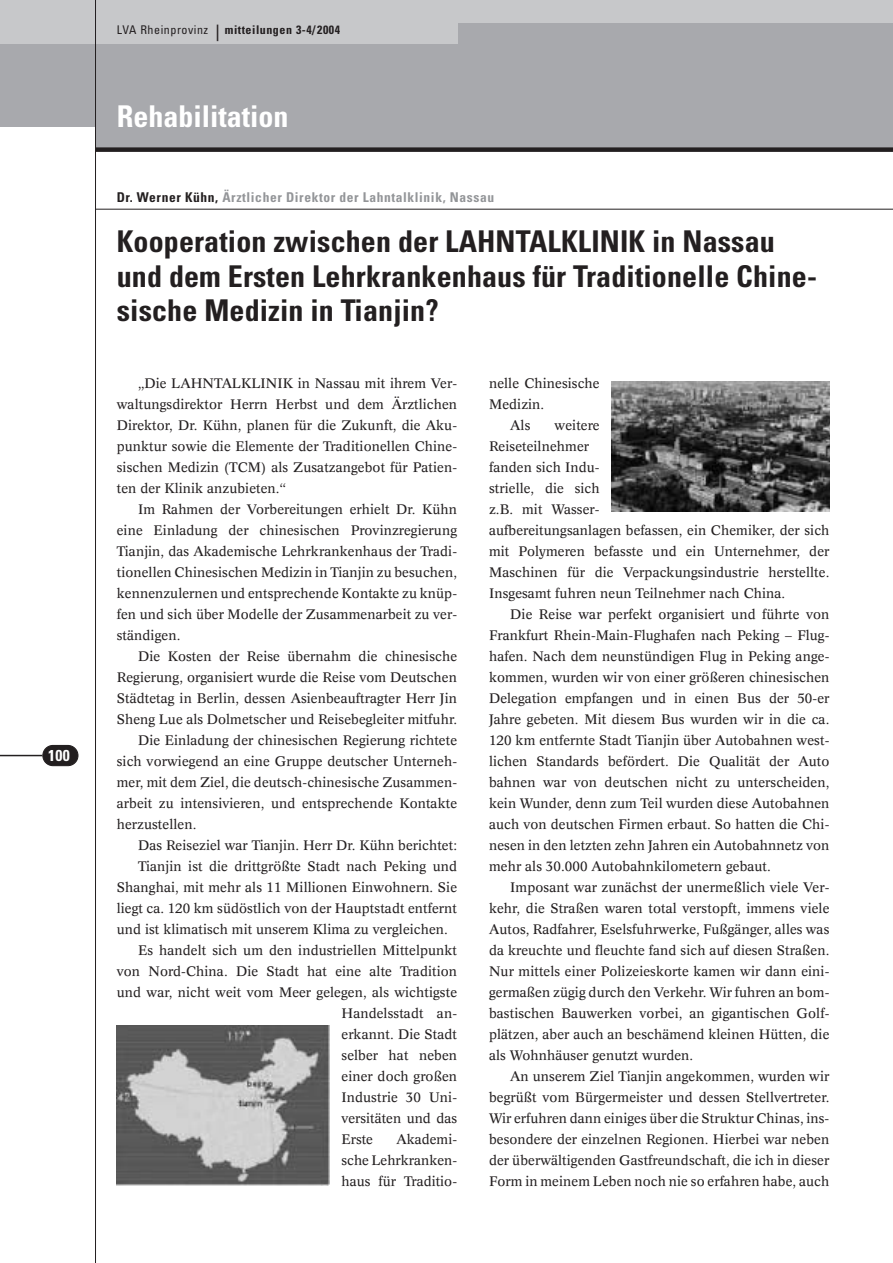
<style>
.page{position:relative;width:893px;height:1263px;background:#fff}
.page>*{position:absolute;margin:0;border:0;box-sizing:border-box;transform-origin:0 0}
.t1{font:700 condensed 30px/34.5px "Univers";letter-spacing:.005em;color:#231f20}
.t2{font:700 condensed 30px "Univers";color:#fff}
.t3{font:700 condensed 15.75px "Univers";color:#fff}
.t4{font:13.5px/21px "Concorde";letter-spacing:.005em;color:#231f20;text-align:justify}
.t5{font:700 condensed 13.5px "Univers";letter-spacing:.045em;color:#939598}
.t6{font:700 condensed 12px "Univers";letter-spacing:.045em;color:#231f20}
.s1{font-weight:400}
.s2{font-size:16.5px}
.s3{color:#231f20}
</style>
<div class="page">
<div style="left:95px;top:126px;width:797px;height:24px;background:#a8a9ad"></div>
<div style="left:0;top:0;width:892px;height:126px;background:#a8a9ad"></div>
<div style="left:0;top:0;width:457px;height:43px;background:#c7c8ca"></div>
<div style="left:457px;top:0;width:435px;height:22px;background:#c7c8ca"></div>
<div style="left:95px;top:147px;width:797px;height:5px;background:#231f20"></div>
<hr style="left:95px;top:209px;width:797px;height:1px;background:#231f20">
<hr style="left:0;top:755px;width:42px;height:1px;background:#231f20">
<svg style="left:42px;top:745px;width:36px;height:21px"></svg>
<hr style="left:95px;top:0;width:1px;height:1263px;background:#231f20">
<img style="left:117px;top:1025px;width:212px;height:160px">
<img style="left:611px;top:381px;width:218px;height:130px">
<p class="t3" style="left:48px;top:749px;width:23px">100</p>
<p class="t6" style="left:117px;top:25px;width:225px"><span class="s1">LVA Rheinprovinz</span> <span class="s2">|</span> mitteilungen 3-4/2004</p>
<h1 class="t2" style="left:117px;top:105px;width:173px">Rehabilitation</h1>
<p class="t5" style="left:117px;top:192px;width:379px"><span class="s3">Dr. Werner Kühn,</span> Ärztlicher Direktor der Lahntalklinik, Nassau</p>
<h1 class="t1" style="left:117px;top:227px;width:701px">Kooperation zwischen der LAHNTALKLINIK in Nassau und dem Ersten Lehrkrankenhaus für Traditionelle Chine&shy;sische Medizin in Tianjin?</h1>
<p class="t4" style="left:117px;top:374px;width:342px;text-indent:21px">„Die LAHNTALKLINIK in Nassau mit ihrem Ver&shy;waltungsdirektor Herrn Herbst und dem Ärztlichen Direktor, Dr. Kühn, planen für die Zukunft, die Aku&shy;punktur sowie die Elemente der Traditionellen Chine&shy;sischen Medizin (TCM) als Zusatzangebot für Patien&shy;ten der Klinik anzubieten.“</p>
<p class="t4" style="left:117px;top:500px;width:342px;text-indent:21px">Im Rahmen der Vorbereitungen erhielt Dr. Kühn eine Einladung der chinesischen Provinzregierung Tianjin, das Akademische Lehrkrankenhaus der Tradi&shy;tionellen Chinesischen Medizin in Tianjin zu besuchen, kennenzulernen und entsprechende Kontakte zu knüp&shy;fen und sich über Modelle der Zusammenarbeit zu ver&shy;ständigen.</p>
<p class="t4" style="left:138px;top:647px;width:320px">Die Kosten der Reise übernahm die chinesische</p>
<p class="t4" style="left:117px;top:668px;width:342px">Regierung, organisiert wurde die Reise vom Deutschen</p>
<p class="t4" style="left:117px;top:689px;width:342px">Städtetag in Berlin, dessen Asienbeauftragter Herr Jin</p>
<p class="t4" style="left:117px;top:710px;width:342px">Sheng Lue als Dolmetscher und Reisebegleiter mitfuhr.</p>
<p class="t4" style="left:138px;top:731px;width:320px">Die Einladung der chinesischen Regierung richtete</p>
<p class="t4" style="left:117px;top:752px;width:342px">sich vorwiegend an eine Gruppe deutscher Unterneh-</p>
<p class="t4" style="left:117px;top:773px;width:342px">mer, mit dem Ziel, die deutsch-chinesische Zusammen-</p>
<p class="t4" style="left:117px;top:794px;width:342px">arbeit zu intensivieren, und entsprechende Kontakte</p>
<p class="t4" style="left:117px;top:815px;width:81px">herzustellen.</p>
<p class="t4" style="left:138px;top:836px;width:320px">Das Reiseziel war Tianjin. Herr Dr. Kühn berichtet:</p>
<p class="t4" style="left:138px;top:857px;width:320px">Tianjin ist die drittgrößte Stadt nach Peking und</p>
<p class="t4" style="left:117px;top:878px;width:342px">Shanghai, mit mehr als 11 Millionen Einwohnern. Sie</p>
<p class="t4" style="left:117px;top:899px;width:342px">liegt ca. 120 km südöstlich von der Hauptstadt entfernt</p>
<p class="t4" style="left:117px;top:920px;width:333px">und ist klimatisch mit unserem Klima zu vergleichen.</p>
<p class="t4" style="left:138px;top:941px;width:320px">Es handelt sich um den industriellen Mittelpunkt</p>
<p class="t4" style="left:117px;top:962px;width:342px">von Nord-China. Die Stadt hat eine alte Tradition</p>
<p class="t4" style="left:117px;top:983px;width:342px">und war, nicht weit vom Meer gelegen, als wichtigste</p>
<p class="t4" style="left:341px;top:1004px;width:117px">Handelsstadt an-</p>
<p class="t4" style="left:341px;top:1025px;width:117px">erkannt. Die Stadt</p>
<p class="t4" style="left:341px;top:1046px;width:117px">selber hat neben</p>
<p class="t4" style="left:341px;top:1067px;width:117px">einer doch großen</p>
<p class="t4" style="left:341px;top:1088px;width:117px">Industrie 30 Uni-</p>
<p class="t4" style="left:341px;top:1109px;width:117px">versitäten und das</p>
<p class="t4" style="left:341px;top:1130px;width:33px">Erste</p>
<p class="t4" style="left:341px;top:1130px;width:117px;text-indent:55px">Akademi&shy;sche Lehrkranken&shy;haus für Traditio-</p>
<p class="t4" style="left:489px;top:374px;width:112px">nelle Chinesische</p>
<p class="t4" style="left:489px;top:395px;width:57px">Medizin.</p>
<p class="t4" style="left:510px;top:416px;width:22px">Als</p>
<p class="t4" style="left:489px;top:416px;width:342px;text-align:left;text-indent:66px">weitere<br>Reiseteilnehmer<br>fanden sich Indu-<br>strielle, die sich<br>z.B. mit Wasser-<br>aufbereitungsanlagen befassen, ein Chemiker, der sich mit Polymeren befasste und ein Unternehmer, der<br>Maschinen für die Verpackungsindustrie herstellte.<br>Insgesamt fuhren neun Teilnehmer nach China.</p>
<p class="t4" style="left:489px;top:605px;width:342px;text-indent:21px">Die Reise war perfekt organisiert und führte von Frankfurt Rhein-Main-Flughafen nach Peking – Flug&shy;hafen. Nach dem neunstündigen Flug in Peking ange&shy;kommen, wurden wir von einer größeren chinesischen Delegation empfangen und in einen Bus der 50-er Jahre gebeten. Mit diesem Bus wurden wir in die ca.<br>120 km entfernte Stadt Tianjin über Autobahnen west&shy;lichen Standards befördert. Die Qualität der Auto bahnen war von deutschen nicht zu unterscheiden, kein Wunder, denn zum Teil wurden diese Autobahnen auch von deutschen Firmen erbaut. So hatten die Chi&shy;nesen in den letzten zehn Jahren ein Autobahnnetz von mehr als 30.000 Autobahnkilometern gebaut.</p>
<p class="t4" style="left:489px;top:878px;width:342px;text-indent:21px">Imposant war zunächst der unermeßlich viele Ver&shy;kehr, die Straßen waren total verstopft, immens viele Autos, Radfahrer, Eselsfuhrwerke, Fußgänger, alles was da kreuchte und fleuchte fand sich auf diesen Straßen.<br>Nur mittels einer Polizeieskorte kamen wir dann eini&shy;germaßen zügig durch den Verkehr. Wir fuhren an bom&shy;bastischen Bauwerken vorbei, an gigantischen Golf&shy;plätzen, aber auch an beschämend kleinen Hütten, die als Wohnhäuser genutzt wurden.</p>
<p class="t4" style="left:489px;top:1067px;width:342px;text-indent:21px">An unserem Ziel Tianjin angekommen, wurden wir begrüßt vom Bürgermeister und dessen Stellvertreter.<br>Wir erfuhren dann einiges über die Struktur Chinas, ins&shy;besondere der einzelnen Regionen. Hierbei war neben der überwältigenden Gastfreundschaft, die ich in dieser Form in meinem Leben noch nie so erfahren habe, auch</p>
</div>
